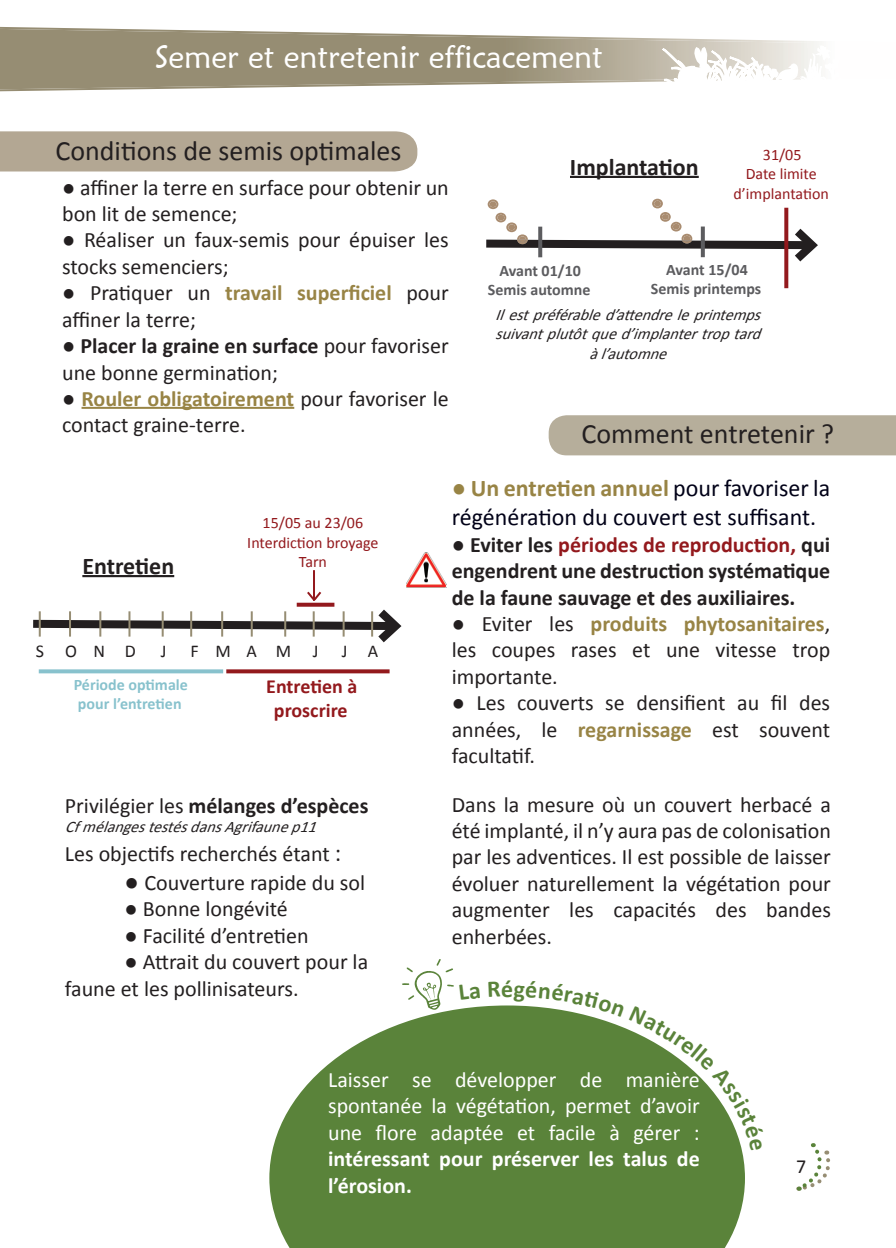
<style>
.page{position:relative;width:896px;height:1248px;background:#fff}
.page>*{position:absolute;margin:0;border:0;box-sizing:border-box;transform-origin:0 0}
.t1{font:32px "Maiandra GD";color:#fff}
.t2{font:28px "Calibri";color:#231f20}
.t3{font:24px/28.8px "Calibri";color:#000017}
.t4{font:700 24px "Calibri";color:#231f20}
.t5{font:22px/26.4px "Calibri";color:#231f20}
.t6{font:700 22px/26.4px "Calibri";color:#231f20;text-align:justify}
.t7{font:22px/26.4px "Calibri";color:#fff;text-align:justify}
.t8{font:700 22px/26.4px "Calibri";color:#fff}
.t9{font:700 20px/24px "Calibri";color:#93191d;text-align:center}
.t10{font:20px "Calibri";color:#231f20}
.t11{font:18px "Calibri";letter-spacing:.98em;color:#231f20}
.t12{font:italic 16px/19.2px "Calibri";color:#231f20;text-align:center}
.t13{font:16px/19.2px "Calibri";color:#93191d;text-align:center}
.t14{font:700 16px/19.2px "Calibri";color:#5c5c5f;text-align:center}
.t15{font:700 16px/19.2px "Calibri";color:#88c2cd}
.s1{font-weight:700;color:#988445}
.s2{font-weight:700}
.s3{font-weight:400}
.s4{font-size:24px}
.s5{color:#988445}
.s6{color:#93191d}
</style>
<div class="page">
<div style="left:0;top:131px;width:417px;height:40px;background:#b3a793"></div>
<svg style="left:0;top:27px;width:623px;height:64px;background:#a8a08b"></svg>
<svg style="left:269px;top:1006px;width:476px;height:241px;background:#6e9251"></svg>
<svg style="left:784px;top:270px;width:4px;height:18px"></svg>
<hr style="left:313px;top:570px;width:2px;height:30px;background:#93191d">
<svg style="left:33px;top:591px;width:369px;height:52px"></svg>
<svg style="left:39px;top:669px;width:184px;height:4px"></svg>
<svg style="left:226px;top:669px;width:163px;height:4px"></svg>
<hr style="left:570px;top:176px;width:129px;height:2px;background:#231f20">
<svg style="left:486px;top:199px;width:332px;height:71px"></svg>
<svg style="left:701px;top:226px;width:4px;height:31px"></svg>
<hr style="left:82px;top:575px;width:92px;height:2px;background:#231f20">
<svg style="left:623px;top:37px;width:196px;height:46px"></svg>
<hr style="left:82px;top:407px;width:212px;height:2px;background:#988445">
<div style="left:549px;top:415px;width:347px;height:40px;background:#b6ae9b"></div>
<img style="left:406px;top:552px;width:40px;height:35px">
<svg style="left:797px;top:1143px;width:34px;height:48px"></svg>
<svg style="left:402px;top:959px;width:78px;height:50px"></svg>
<svg style="left:488px;top:1005px;width:257px;height:145px"></svg>
<h1 class="t1" style="left:155px;top:37px;width:449px">Semer et entretenir efficacement</h1>
<p class="t2" style="left:56px;top:133px;width:347px">Conditions de semis optimales</p>
<p class="t5" style="left:62px;top:174px;width:388px">● affiner la terre en surface pour obtenir un bon lit de semence;</p>
<p class="t5" style="left:62px;top:227px;width:388px">● Réaliser un faux-semis pour épuiser les stocks semenciers;</p>
<p class="t5" style="left:62px;top:280px;width:388px">● Pratiquer un <span class="s1">travail superficiel</span> pour affiner la terre;</p>
<p class="t5" style="left:62px;top:332px;width:388px">● <span class="s2">Placer la graine en surface</span> pour favoriser une bonne germination;</p>
<p class="t5" style="left:62px;top:385px;width:388px">● <span class="s1">Rouler obligatoirement</span> pour favoriser le contact graine-terre.</p>
<p class="t4" style="left:570px;top:151px;width:130px">Implantaton</p>
<p class="t13" style="left:733px;top:145px;width:97px">31/05<br>Date limite d’implantation</p>
<p class="t14" style="left:651px;top:259px;width:112px">Avant 15/04<br>Semis printemps</p>
<p class="t14" style="left:488px;top:260px;width:104px">Avant 01/10<br>Semis automne</p>
<p class="t12" style="left:495px;top:305px;width:273px">Ilestpréférabled’attendreleprintemps suivantplutôtqued’implantertroptard àl’automne</p>
<p class="t2" style="left:581px;top:416px;width:254px">Comment entretenir ?</p>
<p class="t4" style="left:82px;top:550px;width:93px">Entreten</p>
<p class="t13" style="left:247px;top:513px;width:133px">15/05 au 23/06<br>Interdiction broyage<br>Tarn</p>
<p class="t11" style="left:36px;top:639px;width:102px">SOND</p>
<p class="t11" style="left:161px;top:639px;width:7px">J</p>
<p class="t11" style="left:191px;top:639px;width:129px">FMAM J</p>
<p class="t11" style="left:342px;top:639px;width:38px">J A</p>
<p class="t15" style="left:74px;top:675px;width:116px">Période optmale pour l’entreten</p>
<p class="t9" style="left:266px;top:674px;width:92px">Entreten à proscrire</p>
<p class="t6" style="left:65px;top:792px;width:305px"><span class="s3">Privilégier les</span> mélanges d’espèces</p>
<p class="t12" style="left:65px;top:817px;width:260px">CfmélangestestésdansAgrifaunep11</p>
<p class="t5" style="left:65px;top:840px;width:278px">Les objectifs recherchés étant <span class="s4">:</span></p>
<p class="t5" style="left:125px;top:869px;width:242px"><span class="s4">●</span> Couverture rapide du sol</p>
<p class="t5" style="left:125px;top:895px;width:165px">● Bonne longévité</p>
<p class="t5" style="left:125px;top:922px;width:185px">● Facilité d’entretien</p>
<p class="t5" style="left:65px;top:948px;width:305px;text-indent:60px">● Attrait du couvert pour la faune et les pollinisateurs.</p>
<p class="t3" style="left:452px;top:474px;width:380px"><span class="s5">●</span> <span class="s1">Un entreten annuel</span> pour favoriser la régénération du couvert est suffisant.</p>
<p class="t6" style="left:452px;top:531px;width:380px"><span class="s3">●</span> Eviter les <span class="s6">périodes de reproducton,</span> qui engendrent une destructon systématque de la faune sauvage et des auxiliaires.</p>
<p class="t5" style="left:452px;top:610px;width:380px;text-align:justify">● Eviter les <span class="s1">produits phytosanitaires</span>, les coupes rases et une vitesse trop importante.</p>
<p class="t5" style="left:452px;top:689px;width:380px;text-align:justify">● Les couverts se densifient au fil des années, le <span class="s1">regarnissage</span> est souvent facultatif.</p>
<p class="t5" style="left:452px;top:791px;width:381px;text-align:justify">Dans la mesure où un couvert herbacé a été implanté, il n’y aura pas de colonisation par les adventices. Il est possible de laisser évoluer naturellement la végétation pour augmenter les capacités des bandes enherbées.</p>
<p class="t7" style="left:328px;top:1066px;width:373px">Laisser se développer de manière spontanée la végétation, permet d’avoir une flore adaptée et facile à gérer :</p>
<p class="t8" style="left:328px;top:1145px;width:373px">intéressant pour préserver les talus de l’érosion.</p>
<p class="t10" style="left:796px;top:1153px;width:12px">7</p>
</div>
